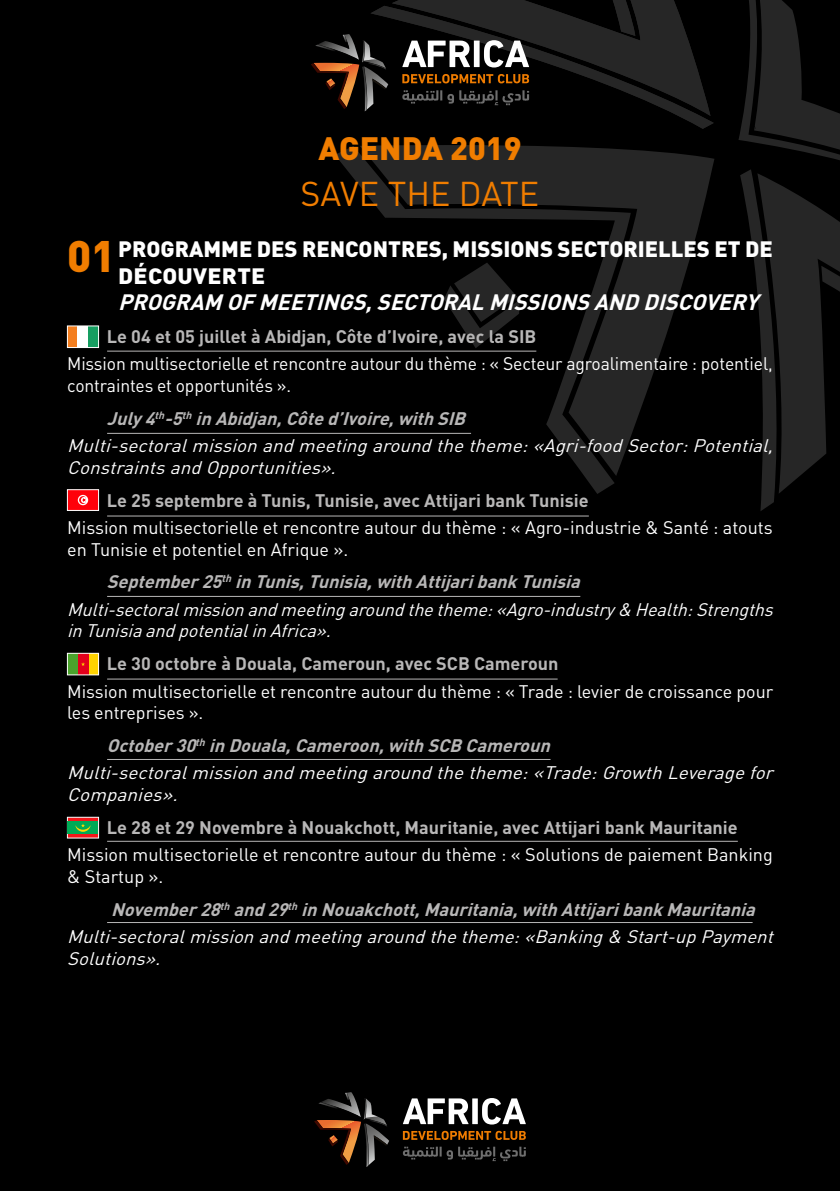
<style>
.page{position:relative;width:840px;height:1191px;background:#fff}
.page>*{position:absolute;margin:0;border:0;box-sizing:border-box;transform-origin:0 0}
.t1{font:900 43.6px "DIN";color:#f07d00}
.t2{font:34px "DIN";color:#f07d00}
.t3{font:900 32px "DIN";color:#f07d00}
.t4{font:900 22px/26.4px "DIN";color:#fff}
.t5{font:italic 700 22px "DIN";color:#fff}
.t6{font:italic 18px/27.2px "DIN";color:#fff}
.t7{font:18px/21.6px "DIN";color:#fff}
.t8{font:700 18px "DIN";color:#b8b7b7}
.t9{font:italic 18px "DIN";color:#fff;scale:1.04 1}
.s1{font-weight:700;color:#b8b7b7}
</style>
<div class="page">
<div style="left:0;top:0;width:839px;height:1191px;background:#000"></div>
<svg style="left:679px;top:115px;width:34px;height:14px"></svg>
<svg style="left:365px;top:145px;width:349px;height:293px;fill:#202020"></svg>
<svg style="left:334px;top:146px;width:296px;height:348px"></svg>
<svg style="left:738px;top:0;width:101px;height:511px"></svg>
<svg style="left:443px;top:262px;width:76px;height:86px"></svg>
<svg style="left:69px;top:328px;width:28px;height:18px"></svg>
<div style="left:67px;top:326px;width:32px;height:22px;border:1px solid #fff"></div>
<div style="left:67px;top:489px;width:32px;height:22px;background:#ff000a;border:1px solid #fff"></div>
<svg style="left:78px;top:495px;width:10px;height:10px"></svg>
<svg style="left:79px;top:496px;width:7px;height:8px"></svg>
<div style="left:88px;top:653px;width:10px;height:22px;background:#ffd300"></div>
<div style="left:77px;top:653px;width:11px;height:22px;background:#e3001b"></div>
<div style="left:67px;top:653px;width:10px;height:22px;background:#4aa32c"></div>
<svg style="left:81px;top:662px;width:4px;height:4px"></svg>
<div style="left:67px;top:653px;width:32px;height:22px;border:1px solid #fff"></div>
<div style="left:67px;top:817px;width:32px;height:21px;background:#f41519;border:1px solid #fff"></div>
<div style="left:68px;top:821px;width:30px;height:13px;background:#00aa56"></div>
<svg style="left:75px;top:823px;width:16px;height:9px"></svg>
<hr style="left:107px;top:840px;width:630px;height:1px;background:#b8b7b7">
<hr style="left:107px;top:922px;width:645px;height:1px;background:#b8b7b7">
<svg style="left:403px;top:1098px;width:65px;height:26px"></svg>
<div style="left:472px;top:1098px;width:5px;height:26px;background:#fff"></div>
<svg style="left:482px;top:1098px;width:43px;height:26px"></svg>
<svg style="left:403px;top:1146px;width:122px;height:15px"></svg>
<svg style="left:402px;top:1130px;width:123px;height:10px"></svg>
<svg style="left:314px;top:1092px;width:75px;height:75px"></svg>
<svg style="left:311px;top:0;width:399px;height:116px"></svg>
<hr style="left:107px;top:515px;width:481px;height:1px;background:#b8b7b7">
<hr style="left:107px;top:596px;width:473px;height:1px;background:#b8b7b7">
<hr style="left:107px;top:678px;width:450px;height:1px;background:#b8b7b7">
<hr style="left:107px;top:759px;width:443px;height:1px;background:#b8b7b7">
<hr style="left:107px;top:350px;width:429px;height:1px;background:#b8b7b7">
<hr style="left:107px;top:433px;width:364px;height:1px;background:#b8b7b7">
<h3 class="t3" style="left:318px;top:127px;width:204px">AGENDA 2019</h3>
<h2 class="t2" style="left:300px;top:172px;width:240px">SAVE THE DATE</h2>
<h1 class="t1" style="left:67px;top:227px;width:50px">01</h1>
<p class="t4" style="left:118px;top:235px;width:655px">PROGRAMME DES RENCONTRES, MISSIONS SECTORIELLES ET DE<br>DÉCOUVERTE</p>
<p class="t5" style="left:118px;top:288px;width:648px">PROGRAM OF MEETINGS, SECTORAL MISSIONS AND DISCOVERY</p>
<p class="t8" style="left:107px;top:325px;width:430px">Le 04 et 05 juillet à Abidjan, Côte d’Ivoire, avec la SIB</p>
<p class="t7" style="left:67px;top:352px;width:706px">Mission multisectorielle et rencontre autour du thème : « Secteur agroalimentaire : potentiel, contraintes et opportunités ».</p>
<p class="t6" style="left:67px;top:404px;width:712px;text-indent:40px"><span class="s1">July 4</span><sup>th</sup><span class="s1">-5</span><sup>th</sup> <span class="s1">in Abidjan, Côte d’Ivoire, with SIB<br></span>Multi-sectoralmission andmeetingaroundthetheme:«Agri-foodSector:Potential,</p>
<p class="t9" style="left:67px;top:456px;width:265px">ConstraintsandOpportunities».</p>
<p class="t8" style="left:107px;top:488px;width:483px">Le 25 septembre à Tunis, Tunisie, avec Attijari bank Tunisie</p>
<p class="t7" style="left:67px;top:516px;width:706px">Mission multisectorielle et rencontre autour du thème : « Agro-industrie &amp; Santé : atouts en Tunisie et potentiel en Afrique ».</p>
<p class="t6" style="left:67px;top:568px;width:712px;text-indent:40px"><span class="s1">September 25</span><sup>th</sup> <span class="s1">in Tunis, Tunisia, with Attijari bank Tunisia<br></span>Multi-sectoralmissionandmeetingaroundthetheme:«Agro-industry&amp; Health:Strengths</p>
<p class="t6" style="left:67px;top:617px;width:270px">inTunisiaandpotentialinAfrica».</p>
<p class="t8" style="left:107px;top:652px;width:453px">Le 30 octobre à Douala, Cameroun, avec SCB Cameroun</p>
<p class="t7" style="left:67px;top:680px;width:707px">Mission multisectorielle et rencontre autour du thème : « Trade : levier de croissance pour les entreprises ».</p>
<p class="t6" style="left:67px;top:731px;width:712px;text-indent:40px"><span class="s1">October 30</span><sup>th</sup> <span class="s1">in Douala, Cameroon, with SCB Cameroun<br></span>Multi-sectoralmission andmeetingaroundthetheme:«Trade:Growth Leveragefor</p>
<p class="t9" style="left:67px;top:783px;width:113px">Companies».</p>
<p class="t8" style="left:107px;top:815px;width:632px">Le 28 et 29 Novembre à Nouakchott, Mauritanie, avec Attijari bank Mauritanie</p>
<p class="t7" style="left:67px;top:843px;width:706px">Mission multisectorielle et rencontre autour du thème : « Solutions de paiement Banking &amp; Startup ».</p>
<p class="t6" style="left:67px;top:895px;width:712px;text-indent:44px"><span class="s1">November 28</span><sup>th</sup> <span class="s1">and 29</span><sup>th</sup> <span class="s1">in Nouakchott, Mauritania, with Attijari bank Mauritania<br></span>Multi-sectoralmissionandmeetingaroundthetheme:«Banking&amp; Start-upPayment</p>
<p class="t6" style="left:67px;top:944px;width:100px">Solutions».</p>
</div>
